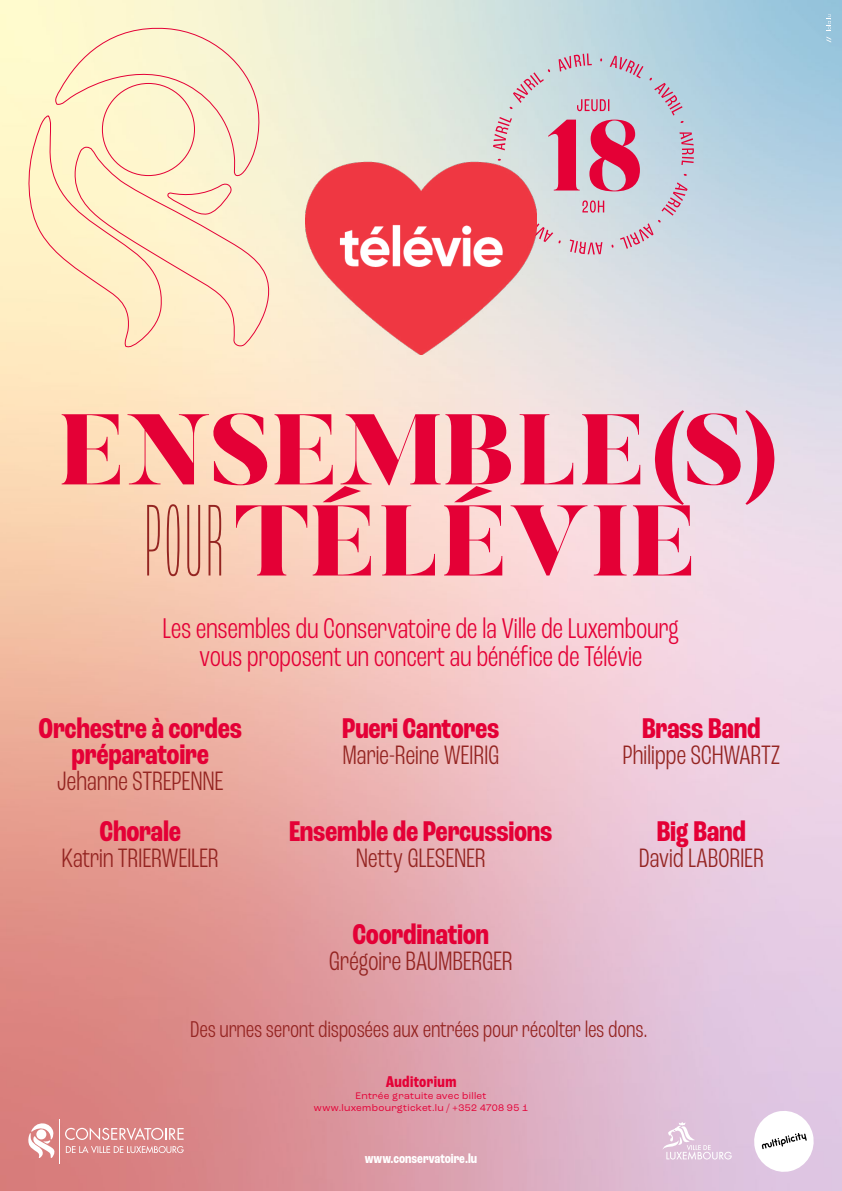
<style>
.page{position:relative;width:842px;height:1191px;background:#fff}
.page>*{position:absolute;margin:0;border:0;box-sizing:border-box;transform-origin:0 0}
.t1{font:900 99.6px/91.1px "Butler";letter-spacing:-.005em;color:#e40036;text-align:center}
.t2{font:700 condensed 30px/25.8px "Roc Grotesk";letter-spacing:-.01em;color:#e40036;text-align:center}
.t3{font:300 condensed 30px/28px "Roc Grotesk";letter-spacing:-.015em;color:#e40036;text-align:center}
.t4{font:300 condensed 28px "Roc Grotesk";letter-spacing:-.015em;color:#942421}
.t5{font:300 condensed 24px "Roc Grotesk";letter-spacing:-.01em;color:#942421}
.t6{font:700 condensed 16.5px "Roc Grotesk";letter-spacing:.025em;color:#e40036}
.Body_OK{font:700 condensed 14px "Roc Grotesk";color:#fff}
.t7{font:10px "Roc Grotesk";letter-spacing:.03em;color:#e40036}
.s1{font-family:"Roc Grotesk";font-weight:100;font-stretch:extra-condensed;font-size:107.2px;color:#942421}
</style>
<div class="page">
<div style="left:262px;top:147px;width:16px;height:200px;background:#fbf1d3"></div>
<svg style="left:26px;top:24px;width:236px;height:324px;background:#fcedc8"></svg>
<svg style="left:826px;top:37px;width:5px;height:6px"></svg>
<svg style="left:826px;top:14px;width:5px;height:16px"></svg>
<svg style="left:65px;top:1127px;width:119px;height:26px;background:#e19c9c"></svg>
<svg style="left:28px;top:1123px;width:27px;height:35px"></svg>
<svg style="left:751px;top:1107px;width:66px;height:67px"></svg>
<svg style="left:662px;top:1122px;width:70px;height:37px;background:#e2cae0"></svg>
<svg style="left:493px;top:53px;width:201px;height:201px;background:#ccbeca"></svg>
<img style="left:305px;top:162px;width:232px;height:193px">
<p class="t1" style="left:59px;top:408px;width:725px">ENSEMBLE(S)<br><span class="s1">POUR</span>TÉLÉVIE</p>
<p class="t3" style="left:163px;top:614px;width:518px">Les ensembles du Conservatoire de la Ville de Luxembourg vous proposent un concert au bénéfice de Télévie</p>
<p class="t2" style="left:38px;top:715px;width:205px">Orchestre à cordes préparatoire</p>
<p class="t4" style="left:57px;top:764px;width:168px">Jehanne STREPENNE</p>
<p class="t2" style="left:100px;top:818px;width:83px">Chorale</p>
<p class="t4" style="left:62px;top:841px;width:159px">Katrin TRIERWEILER</p>
<p class="t2" style="left:342px;top:715px;width:159px">Pueri Cantores</p>
<p class="t4" style="left:342px;top:738px;width:158px">Marie-Reine WEIRIG</p>
<p class="t2" style="left:289px;top:818px;width:265px">Ensemble de Percussions</p>
<p class="t4" style="left:356px;top:841px;width:132px">Netty GLESENER</p>
<p class="t2" style="left:353px;top:922px;width:138px">Coordination</p>
<p class="t4" style="left:329px;top:945px;width:186px">Grégoire BAUMBERGER</p>
<p class="t2" style="left:642px;top:715px;width:120px">Brass Band</p>
<p class="t4" style="left:622px;top:738px;width:159px">Philippe SCHWARTZ</p>
<p class="t2" style="left:657px;top:818px;width:91px">Big Band</p>
<p class="t4" style="left:639px;top:841px;width:127px">David LABORIER</p>
<p class="t5" style="left:190px;top:1016px;width:459px">Des urnes seront disposées aux entrées pour récolter les dons.</p>
<p class="t6" style="left:386px;top:1071px;width:72px">Auditorium</p>
<p class="t7" style="left:355px;top:1089px;width:132px">Entrée gratuite avec billet</p>
<p class="t7" style="left:314px;top:1101px;width:216px">www.luxembourgticket.lu / +352 4708 95 1</p>
<p class="Body_OK" style="left:365px;top:1149px;width:114px">www.conservatoire.lu</p>
</div>
